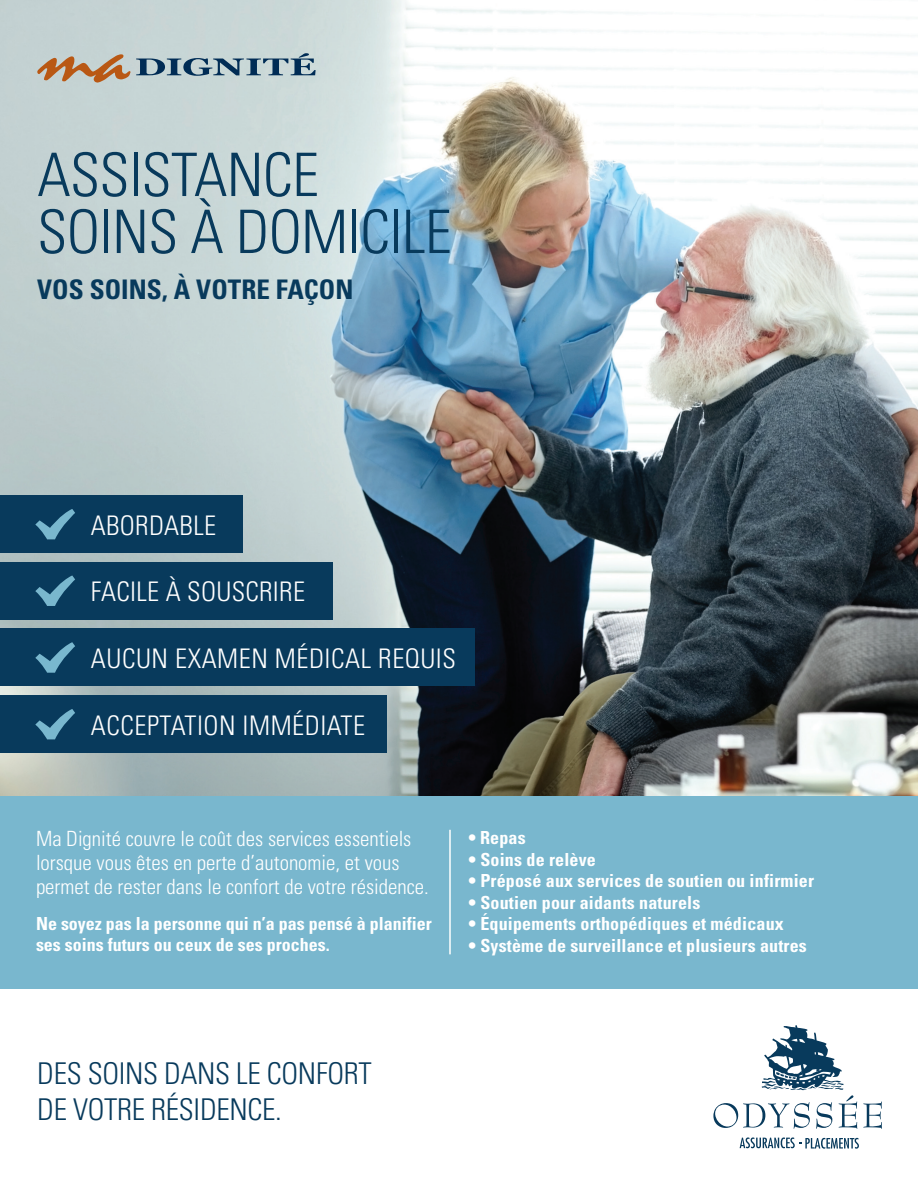
<style>
.page{position:relative;width:918px;height:1188px;background:#fff}
.page>*{position:absolute;margin:0;border:0;box-sizing:border-box;transform-origin:0 0}
.t1{font:300 condensed 60px/57px "Univers";letter-spacing:-.01em;color:#083a5c}
.t2{font:300 condensed 30px/36px "Univers";letter-spacing:-.01em;color:#083a5c}
.t3{font:300 condensed 27px "Univers";letter-spacing:.02em;color:#fff}
.t4{font:700 condensed 27px "Univers";color:#083a5c}
.t5{font:300 condensed 21px/24px "Univers";color:#fff}
.t6{font:700 condensed 18px/21.6px "Univers";letter-spacing:.01em;color:#fff}
</style>
<div class="page">
<img style="left:0;top:0;width:918px;height:796px">
<div style="left:0;top:796px;width:918px;height:192px;background:#79b7ce"></div>
<div style="left:0;top:629px;width:474px;height:57px;background:#083a5c"></div>
<div style="left:0;top:696px;width:387px;height:57px;background:#083a5c"></div>
<div style="left:0;top:562px;width:333px;height:57px;background:#083a5c"></div>
<div style="left:0;top:496px;width:243px;height:57px;background:#083a5c"></div>
<svg style="left:35px;top:509px;width:40px;height:30px"></svg>
<svg style="left:35px;top:575px;width:40px;height:31px"></svg>
<svg style="left:35px;top:642px;width:40px;height:31px"></svg>
<svg style="left:35px;top:709px;width:40px;height:30px"></svg>
<svg style="left:37px;top:53px;width:279px;height:30px;background:#a6aba9"></svg>
<svg style="left:713px;top:1025px;width:144px;height:104px"></svg>
<svg style="left:863px;top:1101px;width:19px;height:28px"></svg>
<svg style="left:740px;top:1137px;width:119px;height:12px"></svg>
<hr style="left:449px;top:830px;width:2px;height:124px;background:#fff">
<p class="t1" style="left:37px;top:146px;width:416px">ASSISTANCE<br>SOINS À DOMICILE</p>
<p class="t4" style="left:37px;top:273px;width:318px">VOS SOINS, À VOTRE FAÇON</p>
<p class="t3" style="left:91px;top:509px;width:127px">ABORDABLE</p>
<p class="t3" style="left:91px;top:576px;width:216px">FACILE À SOUSCRIRE</p>
<p class="t3" style="left:91px;top:642px;width:367px">AUCUN EXAMEN MÉDICAL REQUIS</p>
<p class="t3" style="left:91px;top:709px;width:276px">ACCEPTATION IMMÉDIATE</p>
<p class="t5" style="left:36px;top:827px;width:394px">Ma Dignité couvre le coût des services essentiels lorsque vous êtes en perte d’autonomie, et vous permet de rester dans le confort de votre résidence.</p>
<p class="t6" style="left:36px;top:912px;width:397px">Ne soyez pas la personne qui n’a pas pensé à planifier ses soins futurs ou ceux de ses proches.</p>
<p class="t6" style="left:469px;top:827px;width:59px">• Repas</p>
<p class="t6" style="left:469px;top:848px;width:129px">• Soins de relève</p>
<p class="t6" style="left:469px;top:870px;width:347px">• Préposé aux services de soutien ou infirmier</p>
<p class="t6" style="left:469px;top:892px;width:233px">• Soutien pour aidants naturels</p>
<p class="t6" style="left:469px;top:913px;width:317px">• Équipements orthopédiques et médicaux</p>
<p class="t6" style="left:469px;top:935px;width:340px">• Système de surveillance et plusieurs autres</p>
<p class="t2" style="left:37px;top:1056px;width:336px">DES SOINS DANS LE CONFORT<br>DE VOTRE RÉSIDENCE.</p>
</div>
